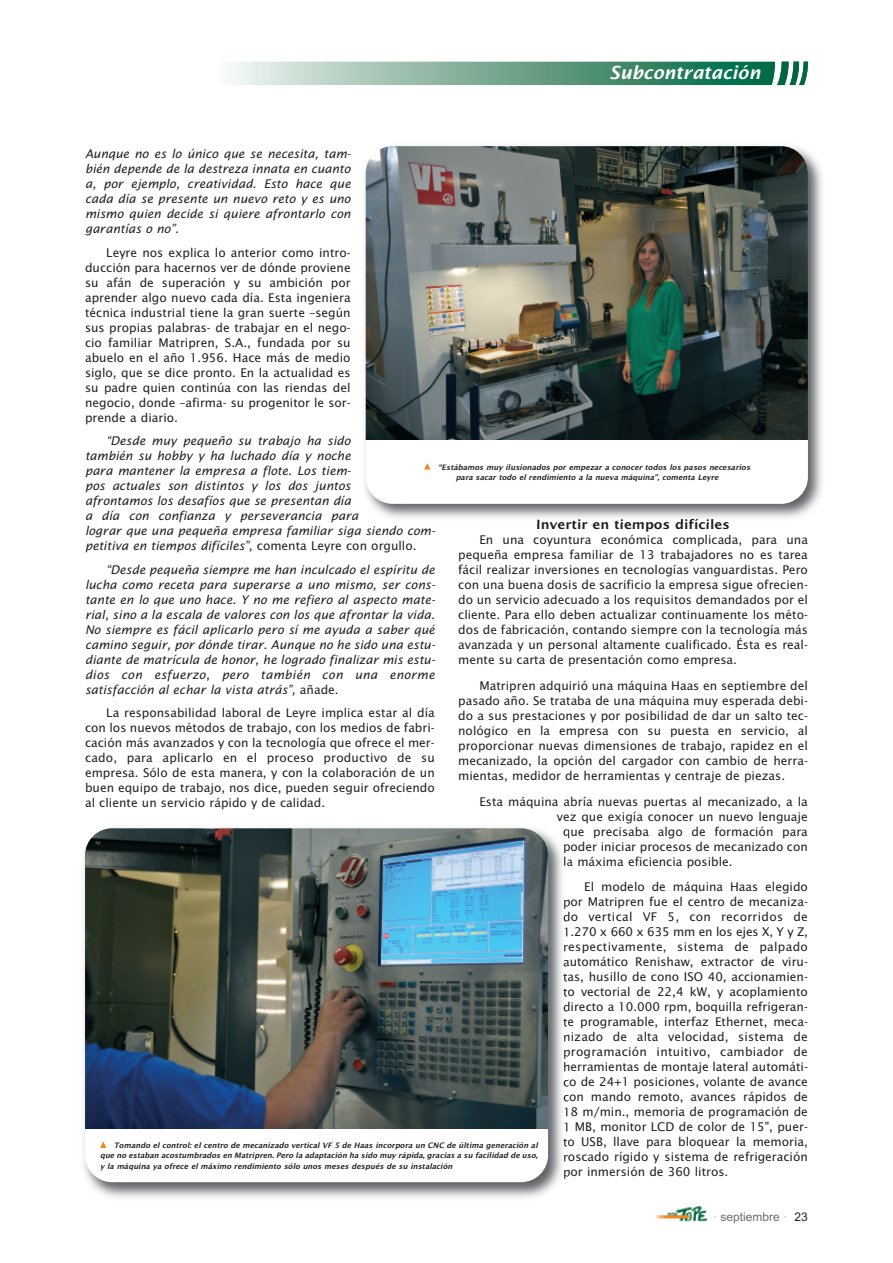
<style>
.page{position:relative;width:893px;height:1263px;background:#fff}
.page>*{position:absolute;margin:0;border:0;box-sizing:border-box;transform-origin:0 0}
.t1{font:italic 600 18px "Lucida Sans";color:#fff}
.t2{font:700 13.5px "Lucida Grande";color:#231f20}
.t3{font:12px/15px "Lucida Sans";color:#231f20;text-align:justify}
.t4{font:italic 12px/15px "Lucida Sans";color:#231f20;text-align:justify}
.t5{font:12px "Arial";color:#6c6d70}
.t6{font:italic 700 7.5px/10.5px "Lucida Grande";color:#231f20}
.s1{font-style:normal}
.s2{color:#b2b3b7}
.s3{color:#231f20}
</style>
<div class="page">
<svg style="left:230px;top:62px;width:578px;height:23px;background:#73a892"></svg>
<img style="left:656px;top:1206px;width:50px;height:16px">
<img style="left:365px;top:153px;width:457px;height:370px">
<img style="left:537px;top:519px;width:146px;height:4px">
<div style="left:366px;top:146px;width:442px;height:358px;background:#fff;border-radius:27px"></div>
<img style="left:366px;top:146px;width:442px;height:293px">
<svg style="left:424px;top:463px;width:6px;height:6px"></svg>
<img style="left:84px;top:835px;width:483px;height:363px">
<svg style="left:563px;top:829px;width:4px;height:8px"></svg>
<svg style="left:564px;top:843px;width:3px;height:23px"></svg>
<svg style="left:564px;top:898px;width:3px;height:38px"></svg>
<svg style="left:564px;top:943px;width:3px;height:10px"></svg>
<svg style="left:564px;top:959px;width:3px;height:7px"></svg>
<svg style="left:563px;top:972px;width:4px;height:24px"></svg>
<svg style="left:564px;top:1003px;width:3px;height:8px"></svg>
<svg style="left:563px;top:1019px;width:4px;height:22px"></svg>
<svg style="left:564px;top:1050px;width:3px;height:21px"></svg>
<svg style="left:564px;top:1078px;width:3px;height:9px"></svg>
<svg style="left:564px;top:1093px;width:3px;height:8px"></svg>
<svg style="left:563px;top:1107px;width:4px;height:41px"></svg>
<svg style="left:564px;top:1154px;width:3px;height:25px"></svg>
<div style="left:85px;top:828px;width:463px;height:354px;background:#fff;border-radius:27px"></div>
<img style="left:85px;top:828px;width:463px;height:301px">
<svg style="left:100px;top:1141px;width:6px;height:7px"></svg>
<h1 class="t1" style="left:609px;top:62px;width:153px">Subcontratación</h1>
<p class="t4" style="left:85px;top:146px;width:267px">Aunque no es lo único que se necesita, tam&shy;bién depende de la destreza innata en cuanto a, por ejemplo, creatividad. Esto hace que cada día se presente un nuevo reto y es uno mismo quien decide si quiere afrontarlo con garantías o no”.</p>
<p class="t3" style="left:85px;top:245px;width:267px;text-indent:21px">Leyre nos explica lo anterior como intro&shy;ducción para hacernos ver de dónde proviene su afán de superación y su ambición por aprender algo nuevo cada día. Esta ingeniera técnica industrial tiene la gran suerte –según sus propias palabras- de trabajar en el nego&shy;cio familiar Matripren, S.A., fundada por su abuelo en el año 1.956. Hace más de medio siglo, que se dice pronto. En la actualidad es su padre quien continúa con las riendas del negocio, donde –afirma- su progenitor le sor&shy;prende a diario.</p>
<p class="t4" style="left:85px;top:433px;width:351px;text-align:left;text-indent:21px">“Desde muy pequeño su trabajo ha sido<br>también su hobby y ha luchado día y noche<br>para mantener la empresa a flote. Los tiem-<br>pos actuales son distintos y los dos juntos<br>afrontamos los desafíos que se presentan día<br>a día con confianza y perseverancia para<br>lograr que una pequeña empresa familiar siga siendo com&shy;petitiva en tiempos difíciles”, <span class="s1">comenta Leyre con orgullo.</span></p>
<p class="t4" style="left:85px;top:562px;width:351px;text-indent:21px">“Desde pequeña siempre me han inculcado el espíritu de lucha como receta para superarse a uno mismo, ser cons&shy;tante en lo que uno hace. Y no me refiero al aspecto mate&shy;rial, sino a la escala de valores con los que afrontar la vida.<br>No siempre es fácil aplicarlo pero sí me ayuda a saber qué camino seguir, por dónde tirar. Aunque no he sido una estu&shy;diante de matrícula de honor, he logrado finalizar mis estu&shy;dios con esfuerzo, pero también con una enorme satisfacción al echar la vista atrás”, <span class="s1">añade.</span></p>
<p class="t3" style="left:85px;top:705px;width:351px;text-indent:21px">La responsabilidad laboral de Leyre implica estar al día con los nuevos métodos de trabajo, con los medios de fabri&shy;cación más avanzados y con la tecnología que ofrece el mer&shy;cado, para aplicarlo en el proceso productivo de su empresa. Sólo de esta manera, y con la colaboración de un buen equipo de trabajo, nos dice, pueden seguir ofreciendo al cliente un servicio rápido y de calidad.</p>
<p class="t6" style="left:456px;top:462px;width:299px;text-indent:-17px">“Estábamos muy ilusionados por empezar a conocer todos los pasos necesarios para sacar todo el rendimiento a la nueva máquina”, comenta Leyre</p>
<p class="t2" style="left:536px;top:517px;width:195px">Invertir en tiempos difíciles</p>
<p class="t3" style="left:458px;top:533px;width:351px;text-indent:21px">En una coyuntura económica complicada, para una pequeña empresa familiar de 13 trabajadores no es tarea fácil realizar inversiones en tecnologías vanguardistas. Pero con una buena dosis de sacrificio la empresa sigue ofrecien&shy;do un servicio adecuado a los requisitos demandados por el cliente. Para ello deben actualizar continuamente los méto&shy;dos de fabricación, contando siempre con la tecnología más avanzada y un personal altamente cualificado. Ésta es real&shy;mente su carta de presentación como empresa.</p>
<p class="t3" style="left:458px;top:678px;width:351px;text-indent:21px">Matripren adquirió una máquina Haas en septiembre del pasado año. Se trataba de una máquina muy esperada debi&shy;do a sus prestaciones y por posibilidad de dar un salto tec&shy;nológico en la empresa con su puesta en servicio, al proporcionar nuevas dimensiones de trabajo, rapidez en el mecanizado, la opción del cargador con cambio de herra&shy;mientas, medidor de herramientas y centraje de piezas.</p>
<p class="t3" style="left:479px;top:794px;width:330px">Esta máquina abría nuevas puertas al mecanizado, a la</p>
<p class="t3" style="left:557px;top:809px;width:253px">vez que exigía conocer un nuevo lenguaje</p>
<p class="t3" style="left:563px;top:824px;width:247px">que precisaba algo de formación para</p>
<p class="t3" style="left:563px;top:839px;width:246px">poder iniciar procesos de mecanizado con</p>
<p class="t3" style="left:563px;top:854px;width:171px">la máxima eficiencia posible.</p>
<p class="t3" style="left:563px;top:880px;width:246px;text-indent:21px">El modelo de máquina Haas elegido por Matripren fue el centro de mecaniza&shy;do vertical VF 5, con recorridos de 1.270 x 660 x 635 mm en los ejes X, Y y Z, respectivamente, sistema de palpado automático Renishaw, extractor de viru&shy;tas, husillo de cono ISO 40, accionamien&shy;to vectorial de 22,4 kW, y acoplamiento directo a 10.000 rpm, boquilla refrigeran&shy;te programable, interfaz Ethernet, meca&shy;nizado de alta velocidad, sistema de programación intuitivo, cambiador de herramientas de montaje lateral automáti&shy;co de 24+1 posiciones, volante de avance con mando remoto, avances rápidos de 18 m/min., memoria de programación de 1 MB, monitor LCD de color de 15", puer&shy;to USB, llave para bloquear la memoria, roscado rígido y sistema de refrigeración por inmersión de 360 litros.</p>
<p class="t5" style="left:713px;top:1209px;width:96px"><span class="s2">·</span> septiembre <span class="s2">·</span> <span class="s3">23</span></p>
<p class="t6" style="left:100px;top:1140px;width:442px;text-align:justify;text-indent:14px">Tomando el control: el centro de mecanizado vertical VF 5 de Haas incorpora un CNC de última generación al que no estaban acostumbrados en Matripren. Pero la adaptación ha sido muy rápida, gracias a su facilidad de uso, y la máquina ya ofrece el máximo rendimiento sólo unos meses después de su instalación</p>
</div>
